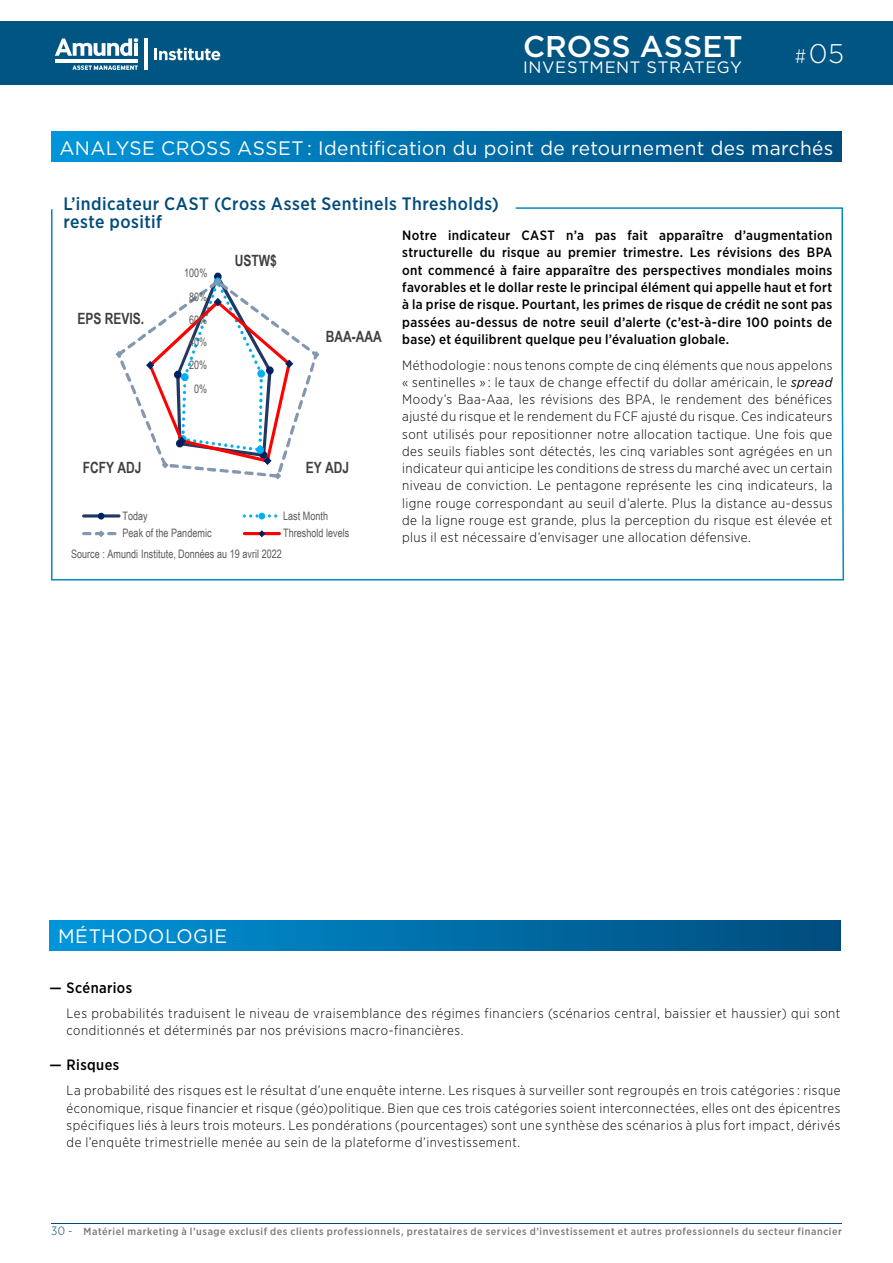
<style>
.page{position:relative;width:893px;height:1263px;background:#fff}
.page>*{position:absolute;margin:0;border:0;box-sizing:border-box;transform-origin:0 0}
.t1{font:500 30px "Gotham";letter-spacing:.005em;color:#fff}
.t2{font:300 27px "Gotham";color:#fff}
.t3{font:19.5px "Gotham";letter-spacing:.02em;color:#fff}
.t4{font:500 18px/18px "Gotham Narrow";letter-spacing:.025em;color:#004c7c}
.t5{font:16.5px "Gotham";letter-spacing:.035em;color:#fff}
.t6{font:700 15.45px "Arial Narrow";color:#404040;scale:.95 1}
.t7{font:500 15px "Gotham Narrow";letter-spacing:.025em;color:#000}
.t8{font:300 13.5px/17.2px "Gotham Narrow";letter-spacing:.035em;color:#000;text-align:justify}
.t9{font:500 13.5px/17.2px "Gotham Narrow";letter-spacing:.025em;color:#000;text-align:justify}
.t10{font:300 12px "Gotham Narrow";color:#004c7c}
.t11{font:11.7px "Arial Narrow";color:#595959;scale:.95 1}
.t12{font:500 10.35px "Gotham Narrow";letter-spacing:.055em;color:#777a7b}
.s1{font-family:"Gotham Narrow";font-size:19.5px}
.s2{font-weight:400;font-style:italic}
</style>
<div class="page">
<hr style="left:51px;top:1222px;width:791px;height:1px;background:#004c7c">
<div style="left:0;top:21px;width:893px;height:64px;background:#005583"></div>
<svg style="left:55px;top:38px;width:83px;height:18px"></svg>
<hr style="left:134px;top:43px;width:4px;height:13px;background:#fff">
<hr style="left:55px;top:59px;width:83px;height:3px;background:#fff">
<svg style="left:72px;top:65px;width:66px;height:5px"></svg>
<hr style="left:144px;top:38px;width:4px;height:32px;background:#fff">
<svg style="left:154px;top:48px;width:66px;height:12px"></svg>
<svg style="left:51px;top:207px;width:794px;height:374px"></svg>
<svg style="left:115px;top:272px;width:205px;height:207px"></svg>
<hr style="left:82px;top:514px;width:38px;height:3px;background:#203864;border-radius:2px">
<svg style="left:98px;top:513px;width:6px;height:7px"></svg>
<svg style="left:243px;top:513px;width:34px;height:7px"></svg>
<svg style="left:82px;top:530px;width:34px;height:7px"></svg>
<hr style="left:243px;top:532px;width:38px;height:3px;background:#f00">
<svg style="left:259px;top:530px;width:6px;height:7px"></svg>
<div style="left:51px;top:132px;width:791px;height:30px;background:linear-gradient(to right,#0095da,#004b7b)"></div>
<div style="left:50px;top:920px;width:790px;height:30px;background:linear-gradient(to right,#0095da,#004c7c)"></div>
<h1 class="t1" style="left:523px;top:27px;width:221px">CROSS ASSET</h1>
<p class="t5" style="left:523px;top:57px;width:220px">INVESTMENT STRATEGY</p>
<h2 class="t2" style="left:795px;top:37px;width:51px"><span class="s1">#</span> 05</h2>
<h3 class="t3" style="left:60px;top:135px;width:775px">ANALYSE CROSS ASSET : Identification du point de retournement des marchés</h3>
<h3 class="t4" style="left:63px;top:194px;width:437px">L’indicateur CAST (Cross Asset Sentinels Thresholds) reste positif</h3>
<p class="t9" style="left:402px;top:227px;width:432px">Notre indicateur CAST n’a pas fait apparaître d’augmentation structurelle du risque au premier trimestre. Les révisions des BPA ont commencé à faire apparaître des perspectives mondiales moins favorables et le dollar reste le principal élément qui appelle haut et fort à la prise de risque. Pourtant, les primes de risque de crédit ne sont pas passées au-dessus de notre seuil d’alerte (c’est-à-dire 100 points de base) et équilibrent quelque peu l’évaluation globale.</p>
<p class="t8" style="left:402px;top:356px;width:432px">Méthodologie : nous tenons compte de cinq éléments que nous appelons « sentinelles » : le taux de change effectif du dollar américain, le <span class="s2">spread </span>Moody’s Baa-Aaa, les révisions des BPA, le rendement des bénéfices ajusté du risque et le rendement du FCF ajusté du risque. Ces indicateurs sont utilisés pour repositionner notre allocation tactique. Une fois que des seuils fiables sont détectés, les cinq variables sont agrégées en un indicateur qui anticipe les conditions de stress du marché avec un certain niveau de conviction. Le pentagone représente les cinq indicateurs, la ligne rouge correspondant au seuil d’alerte. Plus la distance au-dessus de la ligne rouge est grande, plus la perception du risque est élevée et plus il est nécessaire d’envisager une allocation défensive.</p>
<p class="t6" style="left:235px;top:249px;width:46px">USTW$</p>
<p class="t11" style="left:184px;top:265px;width:26px">100%</p>
<p class="t11" style="left:189px;top:288px;width:20px">80%</p>
<p class="t6" style="left:77px;top:306px;width:72px">EPS REVIS.</p>
<p class="t11" style="left:189px;top:311px;width:20px">60%</p>
<p class="t6" style="left:326px;top:325px;width:60px">BAA-AAA</p>
<p class="t11" style="left:189px;top:334px;width:20px">40%</p>
<p class="t11" style="left:189px;top:357px;width:20px">20%</p>
<p class="t11" style="left:194px;top:380px;width:15px">0%</p>
<p class="t6" style="left:83px;top:456px;width:63px">FCFY ADJ</p>
<p class="t6" style="left:306px;top:456px;width:47px">EY ADJ</p>
<p class="t11" style="left:122px;top:507px;width:28px">Today</p>
<p class="t11" style="left:283px;top:507px;width:49px">Last Month</p>
<p class="t11" style="left:122px;top:525px;width:95px">Peak of the Pandemic</p>
<p class="t11" style="left:283px;top:525px;width:71px">Threshold levels</p>
<p class="t11" style="left:71px;top:546px;width:223px">Source : Amundi Institute, Données au 19 avril 2022</p>
<h3 class="t3" style="left:58px;top:924px;width:171px">MÉTHODOLOGIE</h3>
<p class="t7" style="left:50px;top:978px;width:84px">— Scénarios</p>
<p class="t8" style="left:67px;top:1004px;width:775px">Les probabilités traduisent le niveau de vraisemblance des régimes financiers (scénarios central, baissier et haussier) qui sont conditionnés et déterminés par nos prévisions macro-financières.</p>
<p class="t7" style="left:50px;top:1056px;width:71px">— Risques</p>
<p class="t8" style="left:67px;top:1082px;width:775px">La probabilité des risques est le résultat d’une enquête interne. Les risques à surveiller sont regroupés en trois catégories : risque économique, risque financier et risque (géo)politique. Bien que ces trois catégories soient interconnectées, elles ont des épicentres spécifiques liés à leurs trois moteurs. Les pondérations (pourcentages) sont une synthèse des scénarios à plus fort impact, dérivés de l’enquête trimestrielle menée au sein de la plateforme d’investissement.</p>
<p class="t10" style="left:51px;top:1224px;width:23px">30 -</p>
<p class="t12" style="left:84px;top:1224px;width:760px">Matériel marketing à l’usage exclusif des clients professionnels, prestataires de services d’investissement et autres professionnels du secteur financier</p>
</div>
